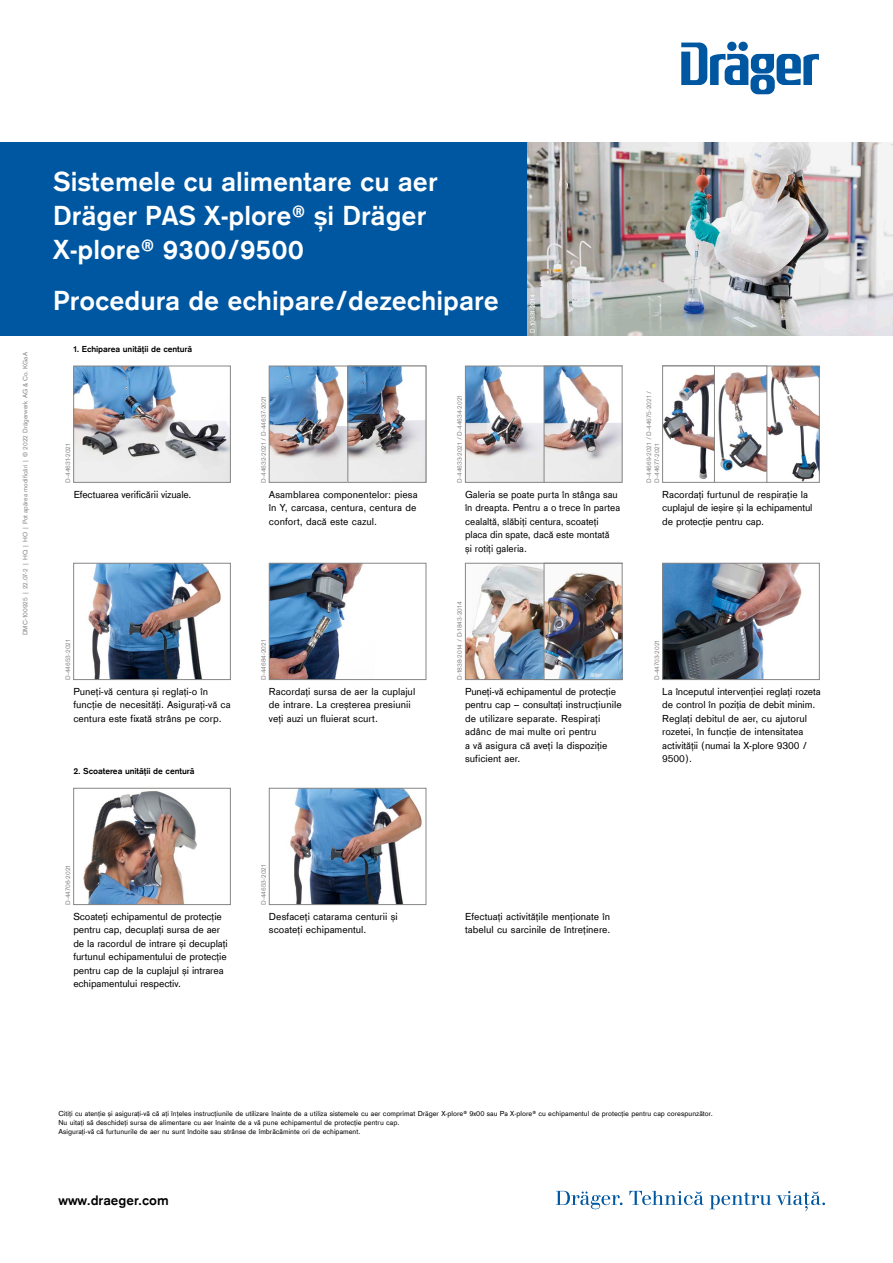
<style>
.page{position:relative;width:893px;height:1263px;background:#fff}
.page>*{position:absolute;margin:0;border:0;box-sizing:border-box;transform-origin:0 0}
.t1{font:700 28.5px/33.8px "Draeger Sans Global";color:#fff}
.BU_7_5__auf_9_5{font:700 14.25px "Draeger Sans Global";color:#000}
.BU_7_5__auf_9_5-2{font:10.5px/13.5px "Draeger Sans Global";color:#000}
.BU_7_5__auf_9_5-3{font:700 9px "Draeger Sans Global";letter-spacing:-.01em;color:#000}
.BU_7_5__auf_9_5-4{font:7.5px "Draeger Sans Global";color:#000}
.t2{font:6.75px/8.1px "Draeger Sans Global";color:#868686}
.t3{font:6.75px "Draeger Sans Global";color:#fff}
</style>
<div class="page">
<div style="left:0;top:142px;width:528px;height:194px;background:#0057a1"></div>
<div style="left:727px;top:42px;width:10px;height:9px;background:#0057a1;border-radius:50%"></div>
<svg style="left:681px;top:43px;width:138px;height:51px"></svg>
<img style="left:527px;top:142px;width:366px;height:194px">
<img style="left:664px;top:565px;width:138px;height:113px">
<div style="left:662px;top:563px;width:158px;height:117px;border:1px solid #868686"></div>
<img style="left:271px;top:368px;width:77px;height:113px">
<div style="left:269px;top:366px;width:157px;height:117px;border:1px solid #868686"></div>
<img style="left:350px;top:368px;width:74px;height:113px">
<div style="left:348px;top:366px;width:78px;height:117px;border:1px solid #868686"></div>
<img style="left:83px;top:791px;width:114px;height:112px">
<div style="left:73px;top:788px;width:158px;height:117px;border:1px solid #868686"></div>
<img style="left:290px;top:790px;width:132px;height:113px">
<div style="left:269px;top:788px;width:157px;height:117px;border:1px solid #868686"></div>
<img style="left:271px;top:565px;width:92px;height:113px">
<div style="left:269px;top:563px;width:157px;height:117px;border:1px solid #868686"></div>
<img style="left:88px;top:565px;width:133px;height:113px">
<div style="left:73px;top:563px;width:158px;height:117px;border:1px solid #868686"></div>
<img style="left:75px;top:368px;width:154px;height:113px">
<div style="left:73px;top:366px;width:158px;height:117px;border:1px solid #868686"></div>
<img style="left:467px;top:368px;width:77px;height:113px">
<div style="left:465px;top:366px;width:157px;height:117px;border:1px solid #868686"></div>
<img style="left:546px;top:368px;width:74px;height:113px">
<div style="left:544px;top:366px;width:78px;height:117px;border:1px solid #868686"></div>
<img style="left:767px;top:368px;width:51px;height:113px">
<div style="left:662px;top:366px;width:158px;height:117px;border:1px solid #868686"></div>
<img style="left:718px;top:372px;width:47px;height:100px">
<div style="left:662px;top:366px;width:105px;height:117px;border:1px solid #868686"></div>
<img style="left:664px;top:374px;width:49px;height:105px">
<div style="left:662px;top:366px;width:53px;height:117px;border:1px solid #868686"></div>
<img style="left:467px;top:565px;width:77px;height:113px">
<div style="left:465px;top:563px;width:157px;height:117px;border:1px solid #868686"></div>
<svg style="left:556px;top:1191px;width:66px;height:18px"></svg>
<svg style="left:629px;top:1191px;width:196px;height:20px"></svg>
<img style="left:546px;top:572px;width:74px;height:106px">
<div style="left:544px;top:563px;width:78px;height:117px;border:1px solid #868686"></div>
<p class="t2" style="left:21px;top:635px;width:284px;rotate:-90deg">DMC-100925 | 22.07-2 | HQ | HO | Pot apărea modificări | © 2022 Drägerwerk AG &amp; Co. KGaA</p>
<p class="t1" style="left:53px;top:165px;width:386px">Sistemele cu alimentare cu aer<br>Dräger PAS X-plore® și Dräger<br>X-plore® 9300/9500</p>
<p class="t1" style="left:53px;top:283px;width:447px">Procedura de echipare/dezechipare</p>
<p class="BU_7_5__auf_9_5-3" style="left:73px;top:344px;width:120px">1. Echiparea unității de centură</p>
<p class="t3" style="left:529px;top:333px;width:40px;rotate:-90deg">D-10331-2014</p>
<p class="t2" style="left:64px;top:483px;width:41px;rotate:-90deg">D-44631-2021</p>
<p class="t2" style="left:259px;top:483px;width:88px;rotate:-90deg">D-44632-2021 / D-44637-2021</p>
<p class="t2" style="left:455px;top:483px;width:89px;rotate:-90deg">D-44633-2021 / D-44634-2021</p>
<p class="t2" style="left:645px;top:483px;width:93px;rotate:-90deg">D-44669-2021 / D-44675-2021 /<br>D-44677-2021</p>
<p class="BU_7_5__auf_9_5-2" style="left:74px;top:487px;width:119px">Efectuarea verificării vizuale.</p>
<p class="BU_7_5__auf_9_5-2" style="left:269px;top:487px;width:150px">Asamblarea componentelor: piesa în Y, carcasa, centura, centura de confort, dacă este cazul.</p>
<p class="BU_7_5__auf_9_5-2" style="left:465px;top:487px;width:157px">Galeria se poate purta în stânga sau în dreapta. Pentru a o trece în partea cealaltă, slăbiți centura, scoateți placa din spate, dacă este montată<br>și rotiți galeria.</p>
<p class="BU_7_5__auf_9_5-2" style="left:662px;top:487px;width:152px">Racordați furtunul de respirație la cuplajul de ieșire și la echipamentul de protecție pentru cap.</p>
<p class="t2" style="left:64px;top:680px;width:42px;rotate:-90deg">D-44653-2021</p>
<p class="t2" style="left:259px;top:680px;width:42px;rotate:-90deg">D-44684-2021</p>
<p class="t2" style="left:455px;top:680px;width:80px;rotate:-90deg">D-1838-2014 / D-1843-2014</p>
<p class="t2" style="left:653px;top:680px;width:41px;rotate:-90deg">D-44703-2021</p>
<p class="BU_7_5__auf_9_5-2" style="left:73px;top:684px;width:159px">Puneți-vă centura și reglați-o în funcție de necesități. Asigurați-vă ca centura este fixată strâns pe corp.</p>
<p class="BU_7_5__auf_9_5-2" style="left:269px;top:684px;width:148px">Racordați sursa de aer la cuplajul de intrare. La creșterea presiunii veți auzi un fluierat scurt.</p>
<p class="BU_7_5__auf_9_5-2" style="left:465px;top:684px;width:158px">Puneți-vă echipamentul de protecție pentru cap – consultați instrucțiunile de utilizare separate. Respirați adânc de mai multe ori pentru<br>a vă asigura că aveți la dispoziție suficient aer.</p>
<p class="BU_7_5__auf_9_5-2" style="left:662px;top:684px;width:160px">La începutul intervenției reglați rozeta de control în poziția de debit minim.<br>Reglați debitul de aer, cu ajutorul rozetei, în funcție de intensitatea activității (numai la X-plore 9300 /<br>9500).</p>
<p class="BU_7_5__auf_9_5-3" style="left:73px;top:765px;width:123px">2. Scoaterea unității de centură</p>
<p class="t2" style="left:64px;top:905px;width:41px;rotate:-90deg">D-44706-2021</p>
<p class="t2" style="left:259px;top:905px;width:42px;rotate:-90deg">D-44653-2021</p>
<p class="BU_7_5__auf_9_5-2" style="left:73px;top:909px;width:156px">Scoateți echipamentul de protecție pentru cap, decuplați sursa de aer de la racordul de intrare și decuplați furtunul echipamentului de protecție pentru cap de la cuplajul și intrarea echipamentului respectiv.</p>
<p class="BU_7_5__auf_9_5-2" style="left:269px;top:909px;width:130px">Desfaceți catarama centurii și scoateți echipamentul.</p>
<p class="BU_7_5__auf_9_5-2" style="left:465px;top:909px;width:147px">Efectuați activitățile menționate în tabelul cu sarcinile de întreținere.</p>
<p class="BU_7_5__auf_9_5-4" style="left:58px;top:1109px;width:656px">Citiți cu atenție și asigurați-vă că ați înțeles instrucțiunile de utilizare înainte de a utiliza sistemele cu aer comprimat Dräger X-plore® 9x00 sau Pa X-plore® cu echipamentul de protecție pentru cap corespunzător.</p>
<p class="BU_7_5__auf_9_5-4" style="left:58px;top:1118px;width:343px">Nu uitați să deschideți sursa de alimentare cu aer înainte de a vă pune echipamentul de protecție pentru cap.</p>
<p class="BU_7_5__auf_9_5-4" style="left:58px;top:1127px;width:304px">Asigurați-vă că furtunurile de aer nu sunt îndoite sau strânse de îmbrăcăminte ori de echipament.</p>
<p class="BU_7_5__auf_9_5" style="left:58px;top:1192px;width:112px">www.draeger.com</p>
</div>
